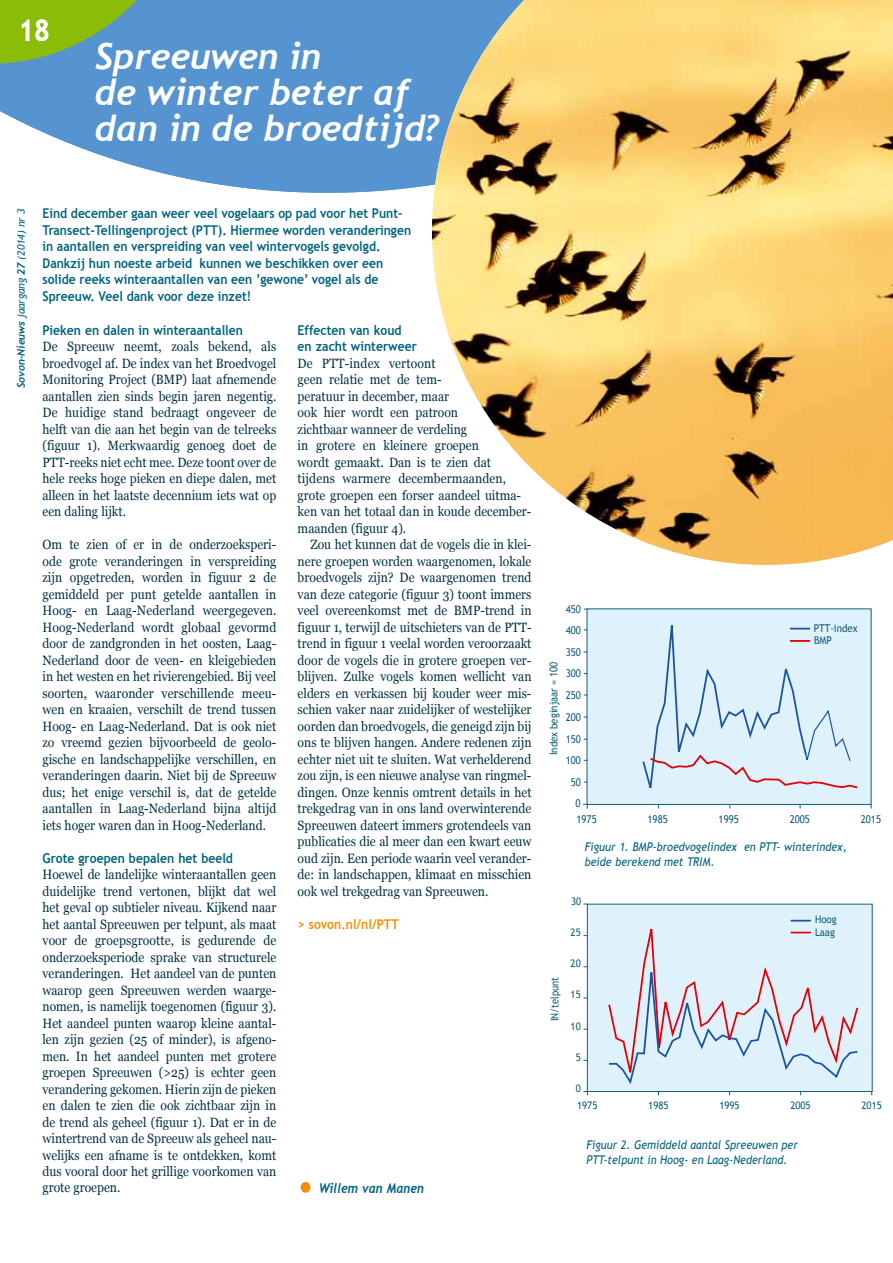
<style>
.page{position:relative;width:893px;height:1263px;background:#fff}
.page>*{position:absolute;margin:0;border:0;box-sizing:border-box;transform-origin:0 0}
.t1{font:italic 700 36px/36px "Trebuchet";color:#fff}
.t2{font:700 30px "Trebuchet MS";color:#fff;scale:.9 1}
.t3{font:13.5px/16.5px "Georgia";color:#003041;text-align:justify;scale:.9 1}
.t4{font:700 13.5px/16.5px "Trebuchet MS";color:#00637f;scale:.9 1}
.t5{font:700 13.5px "Trebuchet MS";color:#f18e00;scale:.9 1}
.t6{font:italic 700 13.5px "Trebuchet";color:#00637f;scale:.9 1}
.t7{font:italic 12px/15px "Trebuchet MS";color:#00637f;scale:.9 1}
.t8{font:10.8px/21.5px "Trebuchet MS";color:#105e7a;scale:.9 1}
.t9{font:10.8px "Trebuchet MS";color:#105e7a;scale:.87 1}
.t10{font:italic 10.5px "Trebuchet MS";letter-spacing:-.01em;color:#00637f}
.t11{font:10.35px/12.1px "Trebuchet MS";color:#105e7a;scale:.93 1}
.s1{font-family:"Trebuchet";font-weight:700}
.s2{font-family:"Trebuchet MS";font-style:normal;font-size:34.5px;color:#f18e00}
</style>
<div class="page">
<svg style="left:0;top:0;width:432px;height:193px;background:#6aa1d5"></svg>
<svg style="left:0;top:0;width:191px;height:64px;background:#6ea770"></svg>
<img style="left:432px;top:0;width:461px;height:565px">
<div style="left:587px;top:609px;width:284px;height:195px;background:#dff1fb"></div>
<div style="left:587px;top:608px;width:284px;height:197px;border:1px solid #10627b"></div>
<svg style="left:641px;top:608px;width:218px;height:181px"></svg>
<div style="left:587px;top:904px;width:285px;height:187px;background:#dff1fb"></div>
<div style="left:587px;top:904px;width:285px;height:188px;border:1px solid #10627b"></div>
<svg style="left:607px;top:919px;width:252px;height:176px"></svg>
<h2 class="t2" style="left:19px;top:11px;width:37px">18</h2>
<h1 class="t1" style="left:95px;top:39px;width:346px">Spreeuwen in<br>de winter beter af dan in de broedtijd?</h1>
<p class="t10" style="left:15px;top:388px;width:181px;rotate:-90deg"><span class="s1">Sovon-Nieuws</span> jaargang <span class="s1">27</span> (2014) nr 3</p>
<p class="t4" style="left:43px;top:205px;width:411px">Eind december gaan weer veel vogelaars op pad voor het Punt-Transect-Tellingenproject (PTT). Hiermee worden veranderingen in aantallen en verspreiding van veel wintervogels gevolgd.<br>Dankzij hun noeste arbeid kunnen we beschikken over een solide reeks winteraantallen van een ’gewone’ vogel als de Spreeuw. Veel dank voor deze inzet!</p>
<p class="t4" style="left:298px;top:321px;width:134px">Effecten van koud en zacht winterweer</p>
<p class="t3" style="left:298px;top:355px;width:261px;text-align:left">De PTT-index vertoont<br>geen relatie met de tem-<br>peratuur in december, maar<br>ook hier wordt een patroon<br>zichtbaar wanneer de verdeling<br>in grotere en kleinere groepen<br>wordt gemaakt. Dan is te zien dat tijdens warmere decembermaanden, grote groepen een forser aandeel uitma&shy;ken van het totaal dan in koude december&shy;maanden (figuur 4).</p>
<p class="t3" style="left:298px;top:536px;width:261px;text-indent:13px">Zou het kunnen dat de vogels die in klei&shy;nere groepen worden waargenomen, lokale broedvogels zijn? De waargenomen trend van deze categorie (figuur 3) toont immers veel overeenkomst met de BMP-trend in figuur 1, terwijl de uitschieters van de PTT&shy;trend in figuur 1 veelal worden veroorzaakt door de vogels die in grotere groepen ver&shy;blijven. Zulke vogels komen wellicht van elders en verkassen bij kouder weer mis&shy;schien vaker naar zuidelijker of westelijker oorden dan broedvogels, die geneigd zijn bij ons te blijven hangen. Andere redenen zijn echter niet uit te sluiten. Wat verhelderend zou zijn, is een nieuwe analyse van ringmel&shy;dingen. Onze kennis omtrent details in het trekgedrag van in ons land overwinterende Spreeuwen dateert immers grotendeels van publicaties die al meer dan een kwart eeuw oud zijn. Een periode waarin veel verander&shy;de: in landschappen, klimaat en misschien ook wel trekgedrag van Spreeuwen.</p>
<p class="t5" style="left:298px;top:915px;width:114px">&gt; sovon.nl/nl/PTT</p>
<p class="t4" style="left:43px;top:321px;width:224px">Pieken en dalen in winteraantallen</p>
<p class="t3" style="left:43px;top:338px;width:261px">De Spreeuw neemt, zoals bekend, als broedvogel af. De index van het Broedvogel Monitoring Project (BMP) laat afnemende aantallen zien sinds begin jaren negentig.<br>De huidige stand bedraagt ongeveer de helft van die aan het begin van de telreeks (figuur 1). Merkwaardig genoeg doet de PTT-reeks niet echt mee. Deze toont over de hele reeks hoge pieken en diepe dalen, met alleen in het laatste decennium iets wat op een daling lijkt.</p>
<p class="t3" style="left:43px;top:536px;width:261px">Om te zien of er in de onderzoeksperi&shy;ode grote veranderingen in verspreiding zijn opgetreden, worden in figuur 2 de gemiddeld per punt getelde aantallen in Hoog- en Laag-Nederland weergegeven.<br>Hoog-Nederland wordt globaal gevormd door de zandgronden in het oosten, Laag-Nederland door de veen- en kleigebieden in het westen en het rivierengebied. Bij veel soorten, waaronder verschillende meeu&shy;wen en kraaien, verschilt de trend tussen Hoog- en Laag-Nederland. Dat is ook niet zo vreemd gezien bijvoorbeeld de geolo&shy;gische en landschappelijke verschillen, en veranderingen daarin. Niet bij de Spreeuw dus; het enige verschil is, dat de getelde aantallen in Laag-Nederland bijna altijd iets hoger waren dan in Hoog-Nederland.</p>
<p class="t4" style="left:43px;top:849px;width:213px">Grote groepen bepalen het beeld</p>
<p class="t3" style="left:43px;top:866px;width:261px">Hoewel de landelijke winteraantallen geen duidelijke trend vertonen, blijkt dat wel het geval op subtieler niveau. Kijkend naar het aantal Spreeuwen per telpunt, als maat voor de groepsgrootte, is gedurende de onderzoeksperiode sprake van structurele veranderingen. Het aandeel van de punten waarop geen Spreeuwen werden waarge&shy;nomen, is namelijk toegenomen (figuur 3).<br>Het aandeel punten waarop kleine aantal&shy;len zijn gezien (25 of minder), is afgeno&shy;men. In het aandeel punten met grotere groepen Spreeuwen (&gt;25) is echter geen verandering gekomen. Hierin zijn de pieken en dalen te zien die ook zichtbaar zijn in de trend als geheel (figuur 1). Dat er in de wintertrend van de Spreeuw als geheel nau&shy;welijks een afname is te ontdekken, komt dus vooral door het grillige voorkomen van grote groepen.</p>
<p class="t6" style="left:298px;top:1179px;width:142px"><span class="s2">•</span> Willem van Manen</p>
<p class="t8" style="left:566px;top:598px;width:18px">450<br>400</p>
<p class="t8" style="left:566px;top:663px;width:18px">300</p>
<p class="t8" style="left:566px;top:706px;width:18px">200</p>
<p class="t8" style="left:566px;top:750px;width:18px">100</p>
<p class="t8" style="left:814px;top:618px;width:50px">PTT-index</p>
<p class="t8" style="left:814px;top:630px;width:21px">BMP</p>
<p class="t8" style="left:566px;top:641px;width:18px">350</p>
<p class="t8" style="left:566px;top:685px;width:18px">250</p>
<p class="t8" style="left:566px;top:728px;width:18px">150</p>
<p class="t8" style="left:571px;top:771px;width:13px">50</p>
<p class="t8" style="left:543px;top:755px;width:105px;rotate:-90deg">Index beginjaar = 100</p>
<p class="t9" style="left:548px;top:783px;width:105px;rotate:-90deg">Index beginjaar = 100</p>
<p class="t11" style="left:566px;top:740px;width:18px">200</p>
<p class="t11" style="left:566px;top:782px;width:18px">100</p>
<p class="t11" style="left:566px;top:762px;width:18px">150</p>
<p class="t11" style="left:572px;top:803px;width:12px">50</p>
<p class="t8" style="left:575px;top:792px;width:7px">0</p>
<p class="t8" style="left:576px;top:808px;width:24px">1975</p>
<p class="t8" style="left:647px;top:808px;width:24px">1985</p>
<p class="t8" style="left:719px;top:808px;width:24px">1995</p>
<p class="t8" style="left:790px;top:808px;width:24px">2005</p>
<p class="t8" style="left:861px;top:808px;width:24px">2015</p>
<p class="t11" style="left:577px;top:839px;width:23px">1975</p>
<p class="t11" style="left:648px;top:839px;width:23px">1985</p>
<p class="t11" style="left:719px;top:839px;width:23px">1995</p>
<p class="t11" style="left:790px;top:839px;width:23px">2005</p>
<p class="t7" style="left:585px;top:839px;width:292px">Figuur 1. BMP-broedvogelindex en PTT- winterindex, beide berekend met TRIM.</p>
<p class="t8" style="left:543px;top:1001px;width:52px;rotate:-90deg">IN/telpunt</p>
<p class="t9" style="left:548px;top:1021px;width:52px;rotate:-90deg">IN/telpunt</p>
<p class="t11" style="left:571px;top:895px;width:12px">30</p>
<p class="t11" style="left:571px;top:926px;width:12px">25</p>
<p class="t11" style="left:571px;top:957px;width:12px">20</p>
<p class="t11" style="left:571px;top:989px;width:12px">15</p>
<p class="t11" style="left:571px;top:1020px;width:12px">10</p>
<p class="t11" style="left:576px;top:1051px;width:7px">5</p>
<p class="t11" style="left:576px;top:1082px;width:7px">0</p>
<p class="t11" style="left:815px;top:914px;width:25px">Hoog<br>Laag</p>
<p class="t11" style="left:577px;top:1100px;width:23px">1975</p>
<p class="t11" style="left:648px;top:1100px;width:23px">1985</p>
<p class="t11" style="left:719px;top:1100px;width:23px">1995</p>
<p class="t11" style="left:790px;top:1100px;width:23px">2005</p>
<p class="t11" style="left:861px;top:1100px;width:23px">2015</p>
<p class="t7" style="left:586px;top:1137px;width:236px">Figuur 2. Gemiddeld aantal Spreeuwen per<br>PTT-telpunt in Hoog- en Laag-Nederland.</p>
</div>
